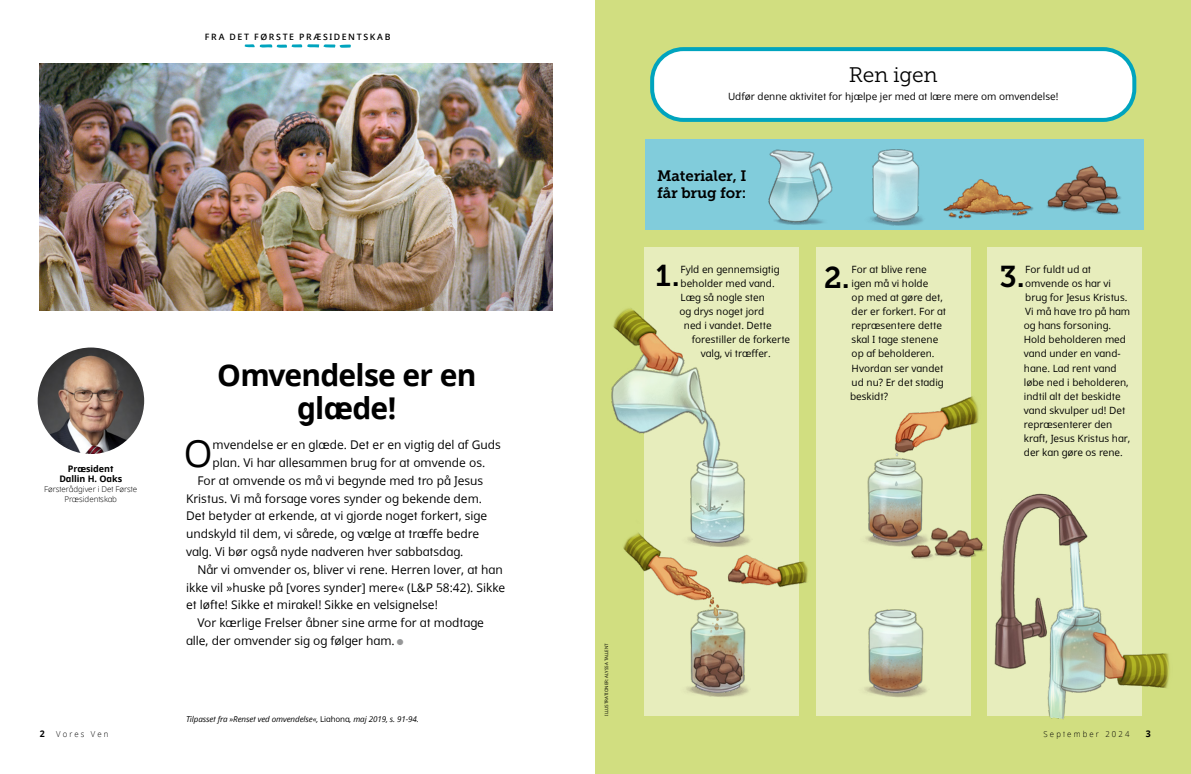
<style>
.page{position:relative;width:1191px;height:774px;background:#fff}
.page>*{position:absolute;margin:0;border:0;box-sizing:border-box;transform-origin:0 0}
.p1_first{font:36.9px "Dots Solidlds Lat";color:#000}
.t1{font:700 30px/33px "Dots Solidlds Lat";letter-spacing:-.025em;color:#000;text-align:center}
.p2_decimal-1__p2_alpha-1{font:30px "Museo Slablds Lat 700";color:#000}
.t2{font:21px "Museo Slablds Lat 300";letter-spacing:-.01em;color:#000}
.p2_label{font:15px/17px "Museo Slablds Lat 700";letter-spacing:-.01em;color:#000}
.p1{font:12px/17.8px "Dots Solidlds Lat";color:#000}
.p1_first-2{font:12px/17.8px "Dots Solidlds Lat";color:#000}
.p2_decimal-1{font:10px/14.1px "Dots Solidlds Lat";color:#000}
.p2_first{font:10px "Dots Solidlds Lat";color:#000}
.t3{font:700 9.2px "Dots Solidlds Lat";color:#000;scale:.95 1}
.p1_author-name{font:700 9px/10.5px "Dots Solidlds Lat";letter-spacing:-.005em;color:#000;text-align:center}
.t4{font:600 8.8px "Dots Solidlds Lat";letter-spacing:.18em;color:#000}
.t5{font:300 8.2px "Dots Solidlds Lat";letter-spacing:.28em;color:#000;scale:.95 1}
.t6{font:italic 8px "Dots Solidlds Lat";letter-spacing:-.01em;color:#000}
.p1_author-role{font:300 8px/10px "Dots Solidlds Lat";letter-spacing:-.005em;color:#000;text-align:center}
.p1_figure_image_credit_first__p1_aside_i{font:4.5px "Dots Solidlds Lat";color:#000}
.s1{font-family:"Ding P Ilds Dpi";font-size:8.5px;color:#969798}
.s2{font-style:normal}
</style>
<div class="page">
<div style="left:595px;top:0;width:596px;height:774px;background:#d1de80"></div>
<div style="left:645px;top:247px;width:154px;height:469px;background:#e7edbc"></div>
<div style="left:816px;top:247px;width:154px;height:469px;background:#e7edbc"></div>
<div style="left:987px;top:247px;width:154px;height:469px;background:#e7edbc"></div>
<svg style="left:244px;top:44px;width:107px;height:4px"></svg>
<img style="left:36px;top:346px;width:110px;height:110px;border-radius:55px">
<div style="left:34px;top:344px;width:114px;height:114px;border:4px solid #fff;border-radius:50%"></div>
<img style="left:40px;top:64px;width:513px;height:246px">
<div style="left:652px;top:49px;width:482px;height:71px;background:#fff;border-radius:31px"></div>
<div style="left:650px;top:47px;width:486px;height:75px;border:4px solid #00a4be;border-radius:31px"></div>
<div style="left:645px;top:140px;width:498px;height:90px;background:#81ccdb"></div>
<img style="left:768px;top:149px;width:353px;height:77px">
<img style="left:611px;top:288px;width:134px;height:231px">
<img style="left:623px;top:519px;width:185px;height:190px">
<img style="left:865px;top:383px;width:114px;height:176px">
<img style="left:864px;top:609px;width:63px;height:88px">
<img style="left:942px;top:489px;width:228px;height:230px">
<p class="t4" style="left:205px;top:30px;width:187px">FRA DET FØRSTE PRÆSIDENTSKAB</p>
<p class="p1_author-name" style="left:59px;top:463px;width:64px">Præsident<br>Dallin H. Oaks</p>
<p class="p1_author-role" style="left:44px;top:484px;width:94px">Førsterådgiver i Det Første<br>Præsidentskab</p>
<p class="t1" style="left:217px;top:359px;width:261px">Omvendelse er en glæde!</p>
<p class="p1_first" style="left:184px;top:427px;width:30px">O</p>
<p class="p1_first-2" style="left:212px;top:436px;width:290px">mvendelse er en glæde. Det er en vigtig del af Guds plan. Vi har allesammen brug for at omvende os.</p>
<p class="p1" style="left:186px;top:472px;width:302px;text-indent:11px">For at omvende os må vi begynde med tro på Jesus Kristus. Vi må forsage vores synder og bekende dem.<br>Det betyder at erkende, at vi gjorde noget forkert, sige undskyld til dem, vi sårede, og vælge at træffe bedre valg. Vi bør også nyde nadveren hver sabbatsdag.</p>
<p class="p1" style="left:186px;top:561px;width:321px;text-indent:11px">Når vi omvender os, bliver vi rene. Herren lover, at han ikke vil »huske på [vores synder] mere« (L&amp;P 58:42). Sikke et løfte! Sikke et mirakel! Sikke en velsignelse!</p>
<p class="p1" style="left:186px;top:614px;width:299px;text-indent:11px">Vor kærlige Frelser åbner sine arme for at modtage alle, der omvender sig og følger ham. <span class="s1">●</span></p>
<p class="t6" style="left:186px;top:713px;width:234px">Tilpasset fra »Renset ved omvendelse«, <span class="s2">Liahona</span>, maj 2019, s. 91-94.</p>
<p class="t2" style="left:849px;top:59px;width:90px">Ren igen</p>
<p class="p2_first" style="left:728px;top:89px;width:332px">Udfør denne aktivitet for hjælpe jer med at lære mere om omvendelse!</p>
<p class="p2_label" style="left:657px;top:167px;width:91px">Materialer, I får brug for:</p>
<p class="p2_decimal-1" style="left:850px;top:262px;width:97px">For at blive rene igen må vi holde<br>op med at gøre det, der er forkert. For at repræsentere dette skal I tage stenene op af beholderen.<br>Hvordan ser vandet ud nu? Er det stadig beskidt?</p>
<p class="p2_decimal-1" style="left:1024px;top:262px;width:108px">For fuldt ud at omvende os har vi brug for Jesus Kristus.<br>Vi må have tro på ham og hans forsoning.<br>Hold beholderen med vand under en vand&shy;hane. Lad rent vand løbe ned i beholderen, indtil alt det beskidte vand skvulper ud! Det repræsenterer den kraft, Jesus Kristus har, der kan gøre os rene.</p>
<p class="p2_decimal-1" style="left:680px;top:262px;width:100px">Fyld en gennemsigtig</p>
<p class="p2_decimal-1" style="left:680px;top:276px;width:96px">beholder med vand.</p>
<p class="p2_decimal-1" style="left:680px;top:290px;width:86px">Læg så nogle sten</p>
<p class="p2_decimal-1" style="left:679px;top:304px;width:86px">og drys noget jord</p>
<p class="p2_decimal-1" style="left:684px;top:318px;width:89px">ned i vandet. Dette</p>
<p class="p2_decimal-1" style="left:692px;top:333px;width:100px">forestiller de forkerte</p>
<p class="p2_decimal-1" style="left:701px;top:347px;width:71px">valg, vi træffer.</p>
<p class="p2_decimal-1__p2_alpha-1" style="left:654px;top:252px;width:27px">1.</p>
<p class="p2_decimal-1__p2_alpha-1" style="left:824px;top:253px;width:27px">2.</p>
<p class="p2_decimal-1__p2_alpha-1" style="left:999px;top:252px;width:27px">3.</p>
<p class="p1_figure_image_credit_first__p1_aside_i" style="left:603px;top:716px;width:74px;rotate:-90deg">ILLUSTRATIONER: ALYSSA TALLENT</p>
<p class="t3" style="left:40px;top:727px;width:7px">2</p>
<p class="t5" style="left:56px;top:728px;width:56px">Vores Ven</p>
<p class="t5" style="left:1043px;top:728px;width:92px">September 2024</p>
<p class="t3" style="left:1146px;top:727px;width:7px">3</p>
</div>
